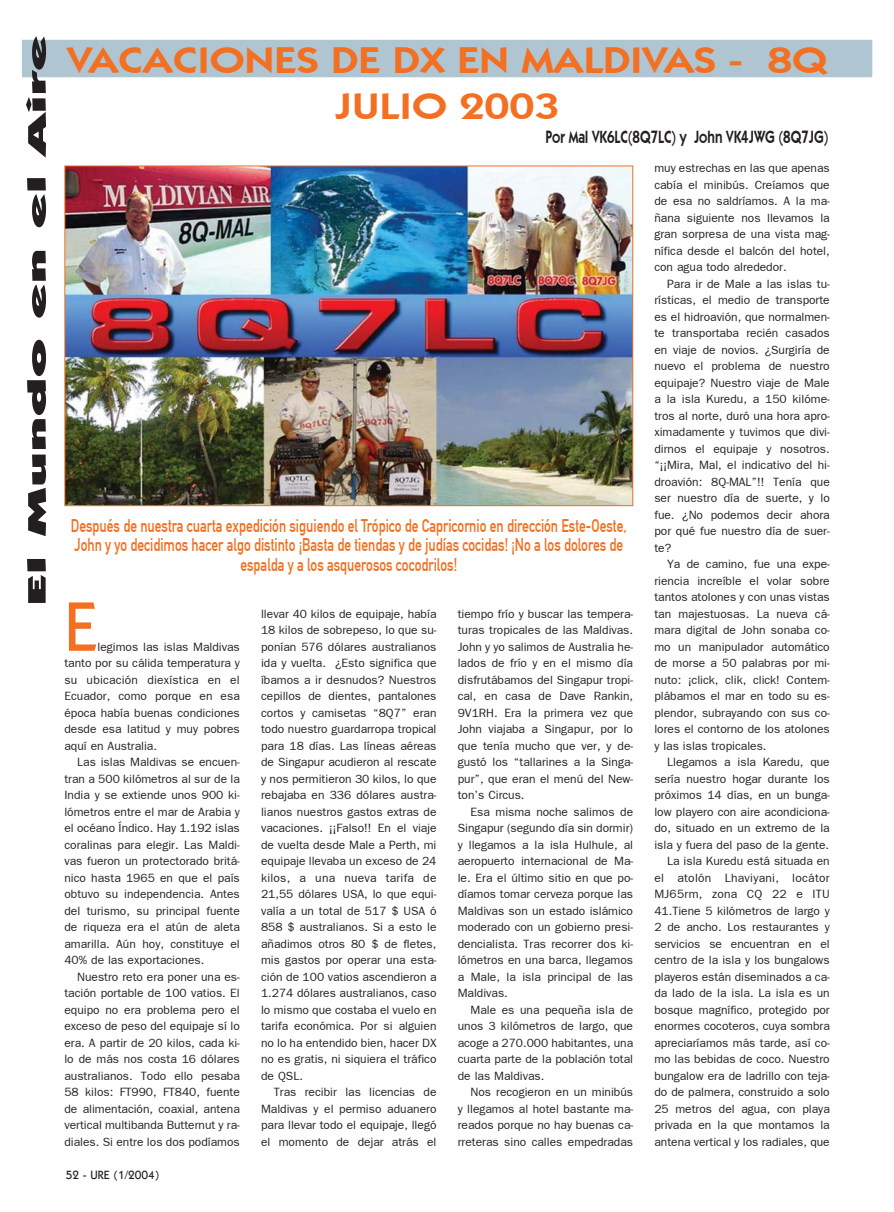
<style>
.page{position:relative;width:894px;height:1212px;background:#fff}
.page>*{position:absolute;margin:0;border:0;box-sizing:border-box;transform-origin:0 0}
.t1{font:500 70.5px "Itc Kabel";color:#f36f21;scale:.95 1}
.t2{font:600 37.5px/46.5px "Itc Kabel";letter-spacing:-.005em;color:#f36f21;text-align:center;scale:1.2 1}
.t3{font:900 25.5px "Itc Kabel";color:#231f20;scale:2.5 1}
.t4{font:18px/19.5px "DIN Mittelschrift";color:#f36f21;text-align:center;scale:.75 1}
.t5{font:600 18px "Itc Kabel";color:#231f20;scale:.75 1}
.t6{font:12px/16.5px "Franklin Gothic";color:#231f20;text-align:justify}
.t7{font:500 12px "Itc Kabel";color:#231f20}
</style>
<div class="page">
<div style="left:22px;top:40px;width:850px;height:37px;background:#afc6d2"></div>
<img style="left:66px;top:168px;width:565px;height:336px">
<h3 class="t3" style="left:27px;top:606px;width:230px;rotate:-90deg">El Mundo en el Aire</h3>
<h2 class="t2" style="left:67px;top:39px;width:635px">VACACIONES DE DX EN MALDIVAS - 8Q<br>JULIO 2003</h2>
<h3 class="t5" style="left:546px;top:130px;width:378px">Por Mal VK6LC(8Q7LC) y John VK4JWG (8Q7JG)</h3>
<h3 class="t4" style="left:71px;top:517px;width:742px">Después de nuestra cuarta expedición siguiendo el Trópico de Capricornio en dirección Este-Oeste,<br>John y yo decidimos hacer algo distinto ¡Basta de tiendas y de judías cocidas! ¡No a los dolores de espalda y a los asquerosos cocodrilos!</h3>
<h1 class="t1" style="left:64px;top:601px;width:37px">E</h1>
<p class="t6" style="left:64px;top:639px;width:177px;text-indent:33px">legimos las islas Maldivas tanto por su cálida temperatura y su ubicación diexística en el Ecuador, como porque en esa época había buenas condiciones desde esa latitud y muy pobres aquí en Australia.</p>
<p class="t6" style="left:64px;top:755px;width:177px;text-indent:13px">Las islas Maldivas se encuen&shy;tran a 500 kilómetros al sur de la India y se extiende unos 900 ki&shy;lómetros entre el mar de Arabia y el océano Índico. Hay 1.192 islas coralinas para elegir. Las Maldi&shy;vas fueron un protectorado britá&shy;nico hasta 1965 en que el país obtuvo su independencia. Antes del turismo, su principal fuente de riqueza era el atún de aleta amarilla. Aún hoy, constituye el 40% de las exportaciones.</p>
<p class="t6" style="left:64px;top:969px;width:177px;text-indent:13px">Nuestro reto era poner una es&shy;tación portable de 100 vatios. El equipo no era problema pero el exceso de peso del equipaje sí lo era. A partir de 20 kilos, cada ki&shy;lo de más nos costa 16 dólares australianos. Todo ello pesaba 58 kilos: FT990, FT840, fuente de alimentación, coaxial, antena vertical multibanda Butternut y ra&shy;diales. Si entre los dos podíamos</p>
<p class="t7" style="left:66px;top:1170px;width:95px">52 - URE (1/2004)</p>
<p class="t6" style="left:261px;top:606px;width:177px">llevar 40 kilos de equipaje, había 18 kilos de sobrepeso, lo que su&shy;ponían 576 dólares australianos ida y vuelta. ¿Esto significa que íbamos a ir desnudos? Nuestros cepillos de dientes, pantalones cortos y camisetas “8Q7” eran todo nuestro guardarropa tropical para 18 días. Las líneas aéreas de Singapur acudieron al rescate y nos permitieron 30 kilos, lo que rebajaba en 336 dólares austra&shy;lianos nuestros gastos extras de vacaciones. ¡¡Falso!! En el viaje de vuelta desde Male a Perth, mi equipaje llevaba un exceso de 24 kilos, a una nueva tarifa de 21,55 dólares USA, lo que equi&shy;valía a un total de 517 $ USA ó 858 $ australianos. Si a esto le añadimos otros 80 $ de fletes, mis gastos por operar una esta&shy;ción de 100 vatios ascendieron a 1.274 dólares australianos, caso lo mismo que costaba el vuelo en tarifa económica. Por si alguien no lo ha entendido bien, hacer DX no es gratis, ni siquiera el tráfico de QSL.</p>
<p class="t6" style="left:261px;top:1085px;width:177px;text-indent:13px">Tras recibir las licencias de Maldivas y el permiso aduanero para llevar todo el equipaje, llegó el momento de dejar atrás el</p>
<p class="t6" style="left:458px;top:606px;width:177px">tiempo frío y buscar las tempera&shy;turas tropicales de las Maldivas.<br>John y yo salimos de Australia he&shy;lados de frío y en el mismo día disfrutábamos del Singapur tropi&shy;cal, en casa de Dave Rankin, 9V1RH. Era la primera vez que John viajaba a Singapur, por lo que tenía mucho que ver, y de&shy;gustó los “tallarines a la Singa&shy;pur”, que eran el menú del New&shy;ton’s Circus.</p>
<p class="t6" style="left:458px;top:804px;width:177px;text-indent:13px">Esa misma noche salimos de Singapur (segundo día sin dormir) y llegamos a la isla Hulhule, al aeropuerto internacional de Ma&shy;le. Era el último sitio en que po&shy;díamos tomar cerveza porque las Maldivas son un estado islámico moderado con un gobierno presi&shy;dencialista. Tras recorrer dos ki&shy;lómetros en una barca, llegamos a Male, la isla principal de las Maldivas.</p>
<p class="t6" style="left:458px;top:1002px;width:177px;text-indent:13px">Male es una pequeña isla de unos 3 kilómetros de largo, que acoge a 270.000 habitantes, una cuarta parte de la población total de las Maldivas.</p>
<p class="t6" style="left:458px;top:1085px;width:177px;text-indent:13px">Nos recogieron en un minibús y llegamos al hotel bastante ma&shy;reados porque no hay buenas ca&shy;rreteras sino calles empedradas</p>
<p class="t6" style="left:654px;top:161px;width:177px">muy estrechas en las que apenas cabía el minibús. Creíamos que de esa no saldríamos. A la ma&shy;ñana siguiente nos llevamos la gran sorpresa de una vista mag&shy;nífica desde el balcón del hotel, con agua todo alrededor.</p>
<p class="t6" style="left:654px;top:276px;width:177px;text-indent:13px">Para ir de Male a las islas tu&shy;rísticas, el medio de transporte es el hidroavión, que normalmen&shy;te transportaba recién casados en viaje de novios. ¿Surgiría de nuevo el problema de nuestro equipaje? Nuestro viaje de Male a la isla Kuredu, a 150 kilóme&shy;tros al norte, duró una hora apro&shy;ximadamente y tuvimos que divi&shy;dirnos el equipaje y nosotros. “¡¡Mira, Mal, el indicativo del hi&shy;droavión: 8Q-MAL”!! Tenía que ser nuestro día de suerte, y lo fue. ¿No podemos decir ahora por qué fue nuestro día de suer&shy;te?</p>
<p class="t6" style="left:654px;top:557px;width:177px;text-indent:13px">Ya de camino, fue una expe&shy;riencia increíble el volar sobre tantos atolones y con unas vistas tan majestuosas. La nueva cá&shy;mara digital de John sonaba co&shy;mo un manipulador automático de morse a 50 palabras por mi&shy;nuto: ¡click, clik, click! Contem&shy;plábamos el mar en todo su es&shy;plendor, subrayando con sus co&shy;lores el contorno de los atolones y las islas tropicales.</p>
<p class="t6" style="left:654px;top:755px;width:177px;text-align:right">Llegamos a isla Karedu, que sería nuestro hogar durante los próximos 14 días, en un bunga&shy;low playero con aire acondiciona&shy;do, situado en un extremo de la isla y fuera del paso de la gente.<br>La isla Kuredu está situada en<br>el atolón Lhaviyani, locátor<br>MJ65rm, zona CQ 22 e ITU<br>41.Tiene 5 kilómetros de largo y<br>2 de ancho. Los restaurantes y servicios se encuentran en el centro de la isla y los bungalows playeros están diseminados a ca&shy;da lado de la isla. La isla es un bosque magnífico, protegido por enormes cocoteros, cuya sombra apreciaríamos más tarde, así co&shy;mo las bebidas de coco. Nuestro bungalow era de ladrillo con teja&shy;do de palmera, construido a solo<br>25 metros del agua, con playa privada en la que montamos la antena vertical y los radiales, que</p>
</div>
